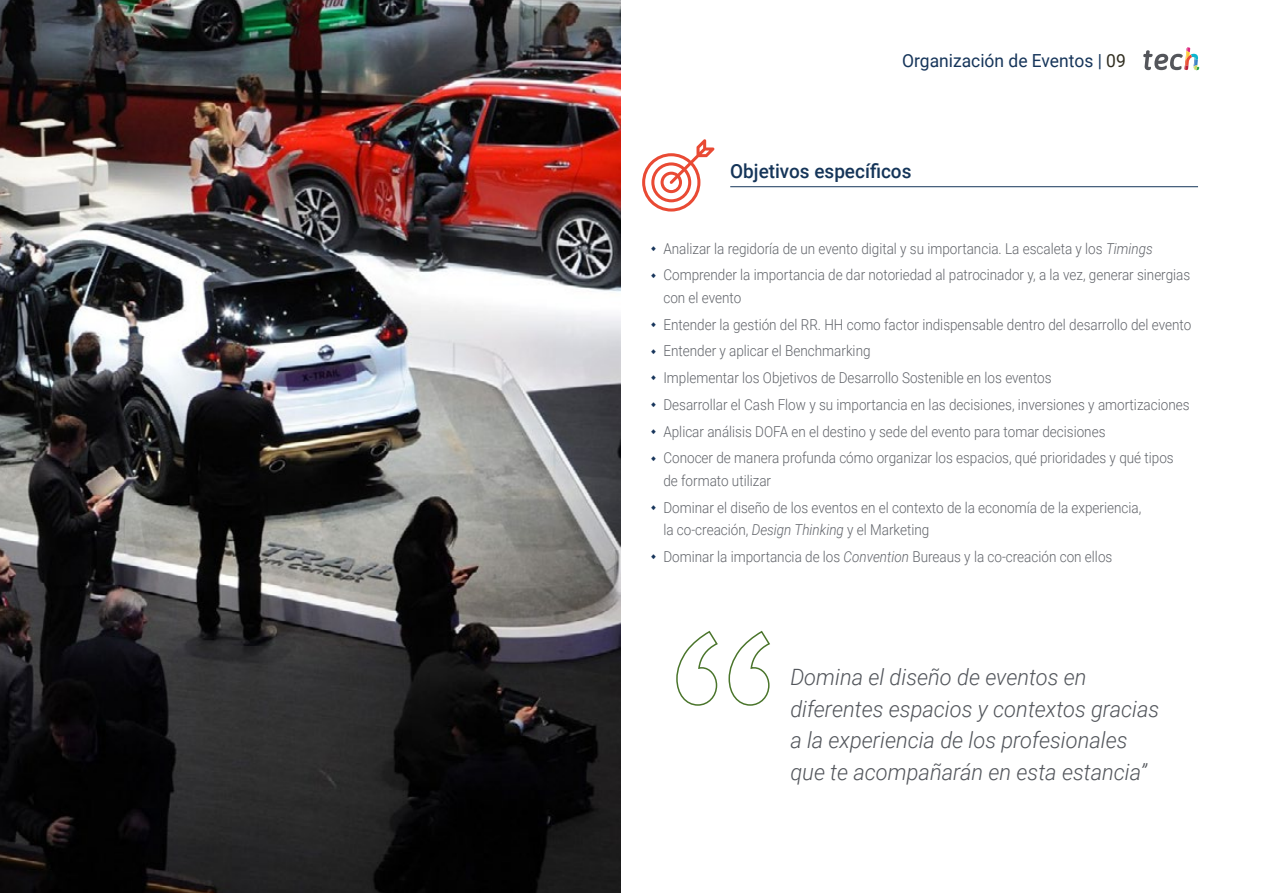
<style>
.page{position:relative;width:1263px;height:893px;background:#fff}
.page>*{position:absolute;margin:0;border:0;box-sizing:border-box;transform-origin:0 0}
.t1{font:italic 300 22.5px/31.5px "Roboto";color:#52555b}
.t2{font:500 19.5px "Roboto";color:#153559}
.t3{font:18px "Roboto";color:#16355a}
.t4{font:300 15px/26.7px "Roboto";color:#61646a;scale:.9 1}
.s1{color:#143459}
.s2{color:#312e20}
.s3{font-style:italic}
</style>
<div class="page">
<svg style="left:676px;top:630px;width:94px;height:76px"></svg>
<img style="left:0;top:0;width:621px;height:893px">
<svg style="left:642px;top:139px;width:72px;height:73px"></svg>
<hr style="left:730px;top:186px;width:468px;height:1px;background:#153559">
<svg style="left:1143px;top:47px;width:56px;height:24px"></svg>
<p class="t3" style="left:902px;top:48px;width:225px">Organización de Eventos <span class="s1">|</span> <span class="s2">09</span></p>
<h2 class="t2" style="left:730px;top:158px;width:183px">Objetivos específicos</h2>
<p class="t4" style="left:663px;top:234px;width:587px">Analizar la regidoría de un evento digital y su importancia. La escaleta y los <span class="s3">Timings<br></span>Comprender la importancia de dar notoriedad al patrocinador y, a la vez, generar sinergias</p>
<p class="t4" style="left:663px;top:284px;width:588px">con el evento<br>Entender la gestión del RR. HH como factor indispensable dentro del desarrollo del evento Entender y aplicar el Benchmarking<br>Implementar los Objetivos de Desarrollo Sostenible en los eventos<br>Desarrollar el Cash Flow y su importancia en las decisiones, inversiones y amortizaciones Aplicar análisis DOFA en el destino y sede del evento para tomar decisiones<br>Conocer de manera profunda cómo organizar los espacios, qué prioridades y qué tipos</p>
<p class="t4" style="left:663px;top:467px;width:532px">de formato utilizar<br>Dominar el diseño de los eventos en el contexto de la economía de la experiencia,</p>
<p class="t4" style="left:663px;top:516px;width:500px">la co-creación, <span class="s3">Design Thinking</span> y el Marketing<br>Dominar la importancia de los <span class="s3">Convention</span> Bureaus y la co-creación con ellos</p>
<h1 class="t1" style="left:790px;top:661px;width:370px">Domina el diseño de eventos en diferentes espacios y contextos gracias a la experiencia de los profesionales que te acompañarán en esta estancia”</h1>
</div>
